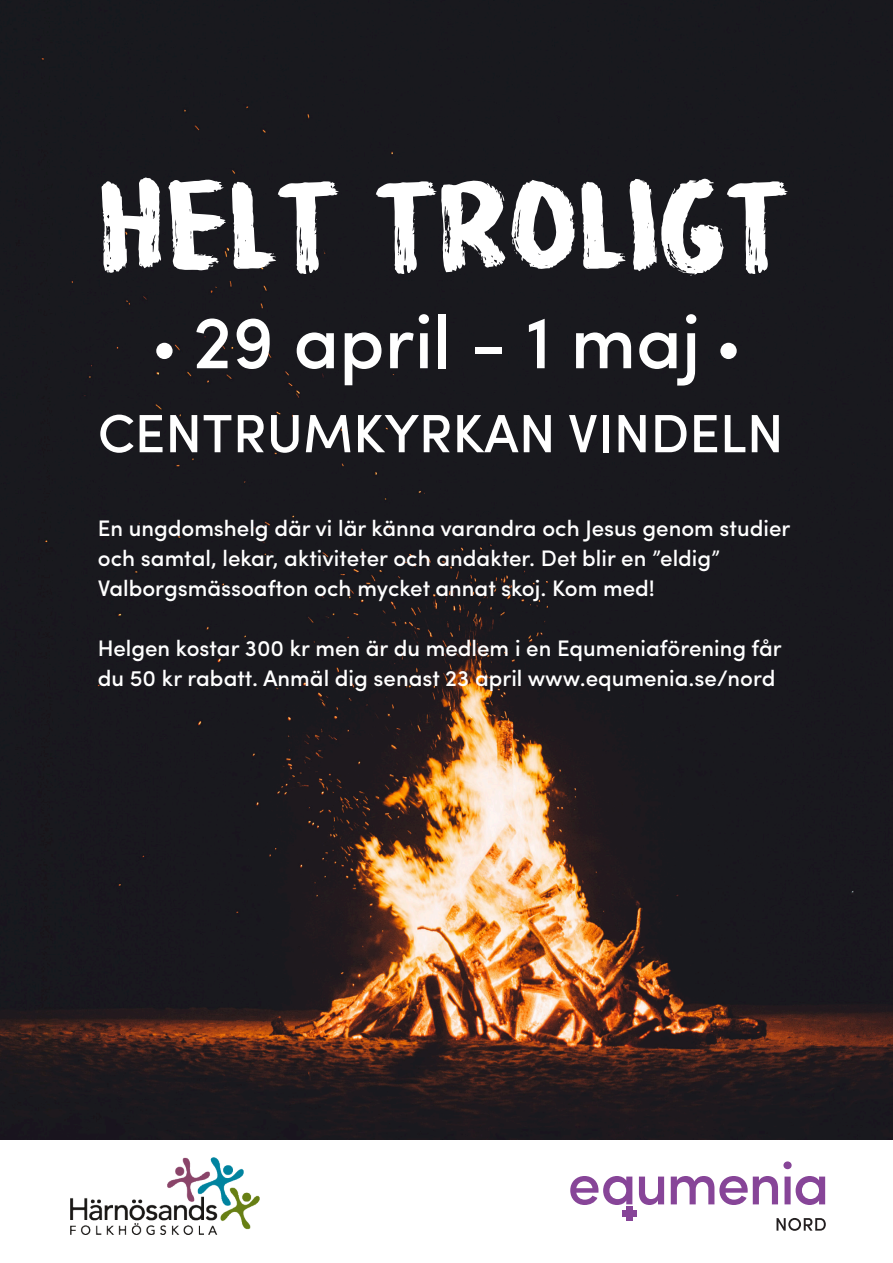
<style>
.page{position:relative;width:893px;height:1263px;background:#fff}
.page>*{position:absolute;margin:0;border:0;box-sizing:border-box;transform-origin:0 0}
.t1{font:135px "Reliable DEMO";color:#fff}
.t2{font:500 75px "Sofia Pro";color:#fff}
.t3{font:500 54px "Sofia Pro";color:#fff}
.t4{font:500 22.5px/30px "Sofia Pro";color:#fff}
</style>
<div class="page">
<img style="left:0;top:0;width:893px;height:1140px">
<svg style="left:570px;top:1176px;width:62px;height:29px"></svg>
<svg style="left:639px;top:1176px;width:25px;height:29px"></svg>
<svg style="left:671px;top:1161px;width:154px;height:44px"></svg>
<div style="left:622px;top:1210px;width:15px;height:6px;background:#874598"></div>
<div style="left:626px;top:1206px;width:6px;height:15px;background:#874598"></div>
<svg style="left:776px;top:1218px;width:50px;height:13px"></svg>
<div style="left:156px;top:343px;width:17px;height:16px;background:#fff;border-radius:50%"></div>
<div style="left:720px;top:343px;width:17px;height:16px;background:#fff;border-radius:50%"></div>
<img style="left:70px;top:1158px;width:189px;height:77px">
<p class="t1" style="left:98px;top:143px;width:692px">HELT TROLIGT</p>
<p class="t2" style="left:192px;top:286px;width:509px">29 april - 1 maj</p>
<p class="t3" style="left:98px;top:393px;width:687px">CENTRUMKYRKAN VINDELN</p>
<p class="t4" style="left:98px;top:511px;width:694px">En ungdomshelg där vi lär känna varandra och Jesus genom studier och samtal, lekar, aktiviteter och andakter. Det blir en ”eldig”<br>Valborgsmässoafton och mycket annat skoj. Kom med!</p>
<p class="t4" style="left:98px;top:631px;width:686px">Helgen kostar 300 kr men är du medlem i en Equmeniaförening får du 50 kr rabatt. Anmäl dig senast 23 april www.equmenia.se/nord</p>
</div>
